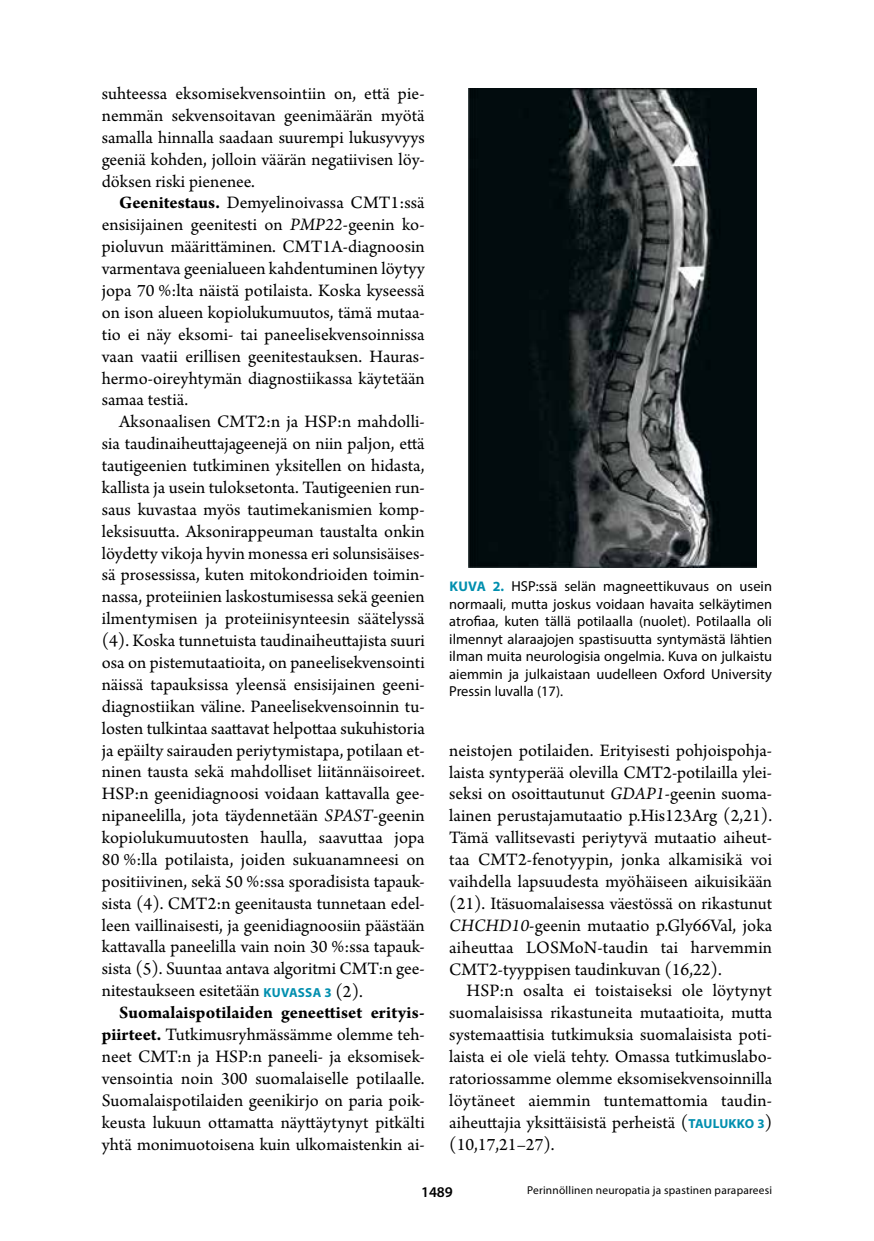
<style>
.page{position:relative;width:874px;height:1241px;background:#fff}
.page>*{position:absolute;margin:0;border:0;box-sizing:border-box;transform-origin:0 0}
.t1{font:18.38px/21.9px "Arno Pro";color:#000;text-align:justify}
.t2{font:600 14.88px "Myriad Pro";color:#000}
.t3{font:14.35px/17.5px "Myriad Pro";letter-spacing:.005em;color:#000;text-align:justify}
.t4{font:11.38px "Myriad Pro";letter-spacing:.02em;color:#000}
.s1{font-weight:700}
.s2{font-style:italic}
.s3{font-family:"Myriad Pro";font-weight:700;font-size:13.12px;color:#008faf}
.s4{font-weight:700;font-size:14px;color:#008faf}
</style>
<div class="page">
<img style="left:468px;top:88px;width:287px;height:479px">
<p class="t1" style="left:102px;top:84px;width:324px">suhteessa eksomisekvensointiin on, että pie&shy;nemmän sekvensoitavan geenimäärän myötä samalla hinnalla saadaan suurempi lukusyvyys geeniä kohden, jolloin väärän negatiivisen löy&shy;döksen riski pienenee.</p>
<p class="t1" style="left:102px;top:193px;width:324px;text-indent:17px"><span class="s1">Geenitestaus.</span> Demyelinoivassa CMT1:ssä ensisijainen geenitesti on <span class="s2">PMP22</span>-geenin ko&shy;pioluvun määrittäminen. CMT1A-diagnoosin varmentava geenialueen kahdentuminen löytyy jopa 70 %:lta näistä potilaista. Koska kyseessä on ison alueen kopiolukumuutos, tämä mutaa&shy;tio ei näy eksomi- tai paneelisekvensoinnissa vaan vaatii erillisen geenitestauksen. Hauras&shy;hermo-oireyhtymän diagnostiikassa käytetään samaa testiä.</p>
<p class="t1" style="left:102px;top:412px;width:324px;text-indent:17px">Aksonaalisen CMT2:n ja HSP:n mahdolli&shy;sia taudinaiheuttajageenejä on niin paljon, että tautigeenien tutkiminen yksitellen on hidasta, kallista ja usein tuloksetonta. Tautigeenien run&shy;saus kuvastaa myös tautimekanismien komp&shy;leksisuutta. Aksonirappeuman taustalta onkin löydetty vikoja hyvin monessa eri solunsisäises&shy;sä prosessissa, kuten mitokondrioiden toimin&shy;nassa, proteiinien laskostumisessa sekä geenien ilmentymisen ja proteiinisynteesin säätelyssä (4). Koska tunnetuista taudinaiheuttajista suuri osa on pistemutaatioita, on paneelisekvensointi näissä tapauksissa yleensä ensisijainen geeni&shy;diagnostiikan väline. Paneelisekvensoinnin tu&shy;losten tulkintaa saattavat helpottaa sukuhistoria ja epäilty sairauden periytymistapa, potilaan et&shy;ninen tausta sekä mahdolliset liitännäisoireet.<br>HSP:n geenidiagnoosi voidaan kattavalla gee&shy;nipaneelilla, jota täydennetään <span class="s2">SPAST</span>-geenin kopiolukumuutosten haulla, saavuttaa jopa 80 %:lla potilaista, joiden sukuanamneesi on positiivinen, sekä 50 %:ssa sporadisista tapauk&shy;sista (4). CMT2:n geenitausta tunnetaan edel&shy;leen vaillinaisesti, ja geenidiagnoosiin päästään kattavalla paneelilla vain noin 30 %:ssa tapauk&shy;sista (5). Suuntaa antava algoritmi CMT:n gee&shy;nitestaukseen esitetään <span class="s3">KUVASSA 3</span> (2).</p>
<p class="t1" style="left:102px;top:1002px;width:324px;text-indent:17px"><span class="s1">Suomalaispotilaiden geneettiset erityis&shy;piirteet.</span> Tutkimusryhmässämme olemme teh&shy;neet CMT:n ja HSP:n paneeli- ja eksomisek&shy;vensointia noin 300 suomalaiselle potilaalle.<br>Suomalaispotilaiden geenikirjo on paria poik&shy;keusta lukuun ottamatta näyttäytynyt pitkälti yhtä monimuotoisena kuin ulkomaistenkin ai-</p>
<p class="t3" style="left:449px;top:577px;width:324px"><span class="s4">KUVA 2.</span> HSP:ssä selän magneettikuvaus on usein normaali, mutta joskus voidaan havaita selkäytimen atrofiaa, kuten tällä potilaalla (nuolet). Potilaalla oli ilmennyt alaraajojen spastisuutta syntymästä lähtien ilman muita neurologisia ongelmia. Kuva on julkaistu aiemmin ja julkaistaan uudelleen Oxford University Pressin luvalla (17).</p>
<p class="t1" style="left:449px;top:740px;width:324px">neistojen potilaiden. Erityisesti pohjoispohja&shy;laista syntyperää olevilla CMT2-potilailla ylei&shy;seksi on osoittautunut <span class="s2">GDAP1</span>-geenin suoma&shy;lainen perustajamutaatio p.His123Arg (2,21).<br>Tämä vallitsevasti periytyvä mutaatio aiheut&shy;taa CMT2-fenotyypin, jonka alkamisikä voi vaihdella lapsuudesta myöhäiseen aikuisikään (21). Itäsuomalaisessa väestössä on rikastunut <span class="s2">CHCHD10</span>-geenin mutaatio p.Gly66Val, joka aiheuttaa LOSMoN-taudin tai harvemmin CMT2-tyyppisen taudinkuvan (16,22).</p>
<p class="t1" style="left:449px;top:980px;width:324px;text-indent:17px">HSP:n osalta ei toistaiseksi ole löytynyt suomalaisissa rikastuneita mutaatioita, mutta systemaattisia tutkimuksia suomalaisista poti&shy;laista ei ole vielä tehty. Omassa tutkimuslabo&shy;ratoriossamme olemme eksomisekvensoinnilla löytäneet aiemmin tuntemattomia taudin&shy;aiheuttajia yksittäisistä perheistä (<span class="s3">TAULUKKO 3</span>) (10,17,21–27).</p>
<p class="t2" style="left:421px;top:1182px;width:33px">1489</p>
<p class="t4" style="left:527px;top:1183px;width:246px">Perinnöllinen neuropatia ja spastinen parapareesi</p>
</div>
